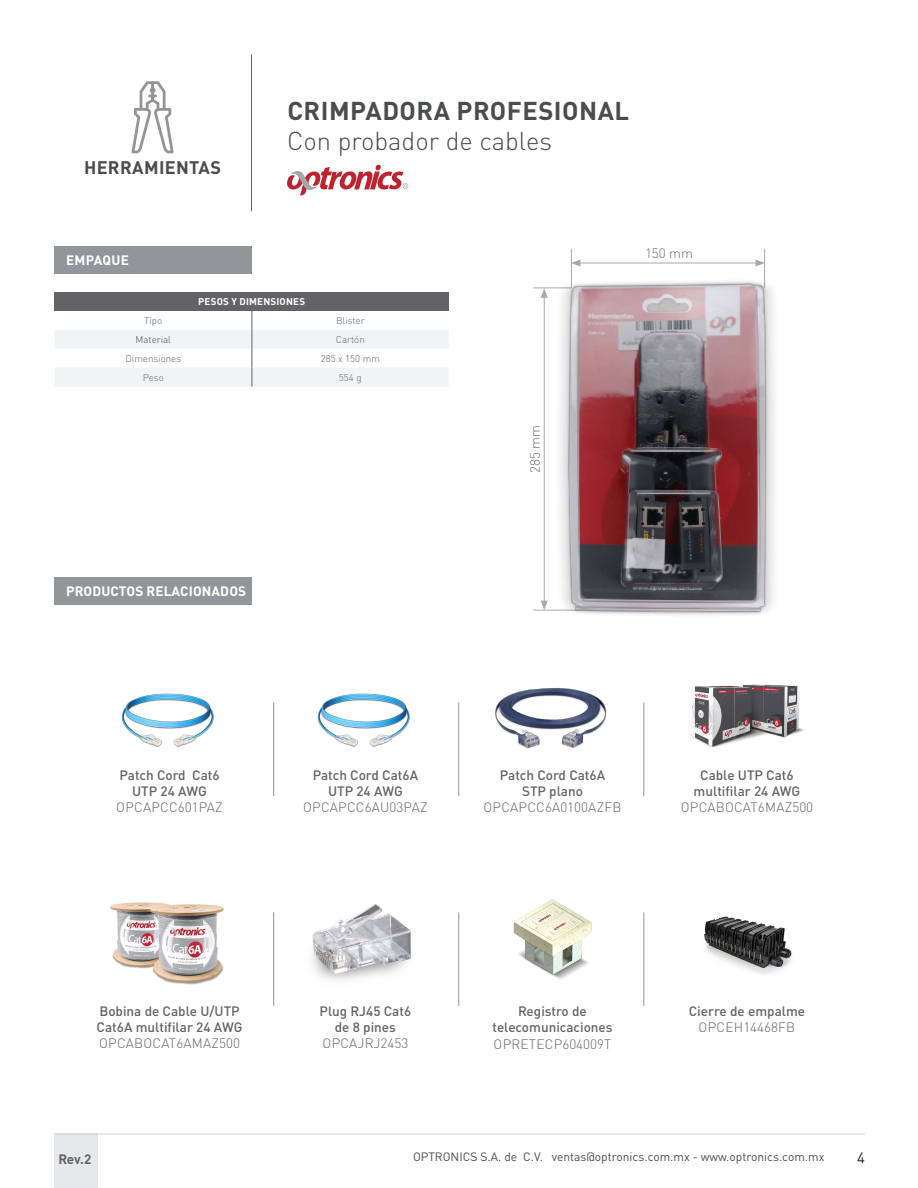
<style>
.page{position:relative;width:918px;height:1188px;background:#fff}
.page>*{position:absolute;margin:0;border:0;box-sizing:border-box;transform-origin:0 0}
.t1{font:700 25.5px "DIN Pro";letter-spacing:.02em;color:#4b4c4d}
.t2{font:300 25.5px "DIN Pro";color:#4b4c4d}
.t3{font:700 18px "DIN Pro";letter-spacing:.02em;color:#4b4c4d}
.t4{font:15px "DIN Pro";color:#231f20}
.t5{font:500 13.5px/16.2px "DIN Pro";color:#636366;text-align:center}
.t6{font:300 13.5px "DIN Pro";letter-spacing:.01em;color:#636366}
.t7{font:700 13.5px "DIN Pro";letter-spacing:.01em;color:#fff}
.t8{font:300 13.5px "DIN Pro";color:#6c6d70}
.t9{font:700 13.5px "DIN Pro";color:#636366}
.t10{font:12px "DIN Pro";color:#4b4c4d}
.t11{font:300 9.75px "DIN Pro";color:#636366}
.t12{font:700 9.75px "DIN Pro";letter-spacing:.02em;color:#fff}
.t13{font:300 9.75px "DIN Pro";color:#4b4c4d}
</style>
<div class="page">
<div style="left:54px;top:1134px;width:44px;height:54px;background:#e6e7e9"></div>
<hr style="left:55px;top:1134px;width:810px;height:1px;background:#d1d2d4">
<hr style="left:251px;top:54px;width:1px;height:157px;background:#636366">
<svg style="left:287px;top:165px;width:121px;height:30px"></svg>
<svg style="left:132px;top:81px;width:42px;height:72px"></svg>
<div style="left:54px;top:247px;width:198px;height:27px;background:#939598"></div>
<div style="left:55px;top:292px;width:394px;height:19px;background:#636366"></div>
<svg style="left:55px;top:311px;width:394px;height:76px"></svg>
<hr style="left:764px;top:249px;width:1px;height:39px;background:#a8a9ad">
<hr style="left:571px;top:249px;width:1px;height:39px;background:#a8a9ad">
<div style="left:54px;top:577px;width:198px;height:27px;background:#939598"></div>
<hr style="left:273px;top:702px;width:1px;height:94px;background:#939598">
<hr style="left:273px;top:912px;width:1px;height:94px;background:#939598">
<hr style="left:459px;top:702px;width:1px;height:94px;background:#939598">
<hr style="left:459px;top:912px;width:1px;height:94px;background:#939598">
<hr style="left:644px;top:702px;width:1px;height:94px;background:#939598">
<hr style="left:644px;top:912px;width:1px;height:94px;background:#939598">
<img style="left:495px;top:688px;width:112px;height:61px">
<img style="left:513px;top:899px;width:79px;height:80px">
<img style="left:121px;top:693px;width:93px;height:55px">
<img style="left:110px;top:902px;width:114px;height:83px">
<img style="left:690px;top:684px;width:114px;height:64px">
<img style="left:704px;top:916px;width:88px;height:58px">
<img style="left:317px;top:693px;width:93px;height:55px">
<img style="left:312px;top:904px;width:99px;height:76px">
<img style="left:533px;top:256px;width:242px;height:359px">
<h2 class="t3" style="left:84px;top:153px;width:139px">HERRAMIENTAS</h2>
<h1 class="t1" style="left:287px;top:89px;width:343px">CRIMPADORA PROFESIONAL</h1>
<h1 class="t2" style="left:287px;top:121px;width:266px">Con probador de cables</h1>
<p class="t7" style="left:66px;top:249px;width:64px">EMPAQUE</p>
<p class="t12" style="left:198px;top:293px;width:108px">PESOS Y DIMENSIONES</p>
<p class="t11" style="left:144px;top:313px;width:20px">Tipo</p>
<p class="t11" style="left:336px;top:313px;width:30px">Blister</p>
<p class="t13" style="left:135px;top:332px;width:37px">Material</p>
<p class="t11" style="left:336px;top:332px;width:31px">Cartón</p>
<p class="t11" style="left:125px;top:351px;width:57px">Dimensiones</p>
<p class="t11" style="left:321px;top:351px;width:61px">285 x 150 mm</p>
<p class="t11" style="left:143px;top:369px;width:23px">Peso</p>
<p class="t11" style="left:339px;top:369px;width:24px">554 g</p>
<p class="t8" style="left:524px;top:473px;width:49px;rotate:-90deg">285 mm</p>
<p class="t8" style="left:645px;top:243px;width:49px">150 mm</p>
<p class="t7" style="left:66px;top:580px;width:182px">PRODUCTOS RELACIONADOS</p>
<p class="t5" style="left:120px;top:765px;width:102px">Patch Cord Cat6<br>UTP 24 AWG</p>
<p class="t6" style="left:116px;top:797px;width:108px">OPCAPCC601PAZ</p>
<p class="t5" style="left:313px;top:765px;width:107px">Patch Cord Cat6A<br>UTP 24 AWG</p>
<p class="t6" style="left:303px;top:797px;width:126px">OPCAPCC6AU03PAZ</p>
<p class="t5" style="left:500px;top:765px;width:107px">Patch Cord Cat6A<br>STP plano</p>
<p class="t6" style="left:484px;top:797px;width:140px">OPCAPCC6A0100AZFB</p>
<p class="t5" style="left:694px;top:765px;width:108px">Cable UTP Cat6 multifilar 24 AWG</p>
<p class="t6" style="left:681px;top:797px;width:134px">OPCABOCAT6MAZ500</p>
<p class="t5" style="left:97px;top:1001px;width:147px;text-align:left">Bobina de Cable U/UTP<br>Cat6A multifilar 24 AWG</p>
<p class="t6" style="left:99px;top:1033px;width:142px">OPCABOCAT6AMAZ500</p>
<p class="t5" style="left:320px;top:1001px;width:93px">Plug RJ45 Cat6 de 8 pines</p>
<p class="t6" style="left:323px;top:1033px;width:87px">OPCAJRJ2453</p>
<p class="t5" style="left:492px;top:1002px;width:122px">Registro de telecomunicaciones</p>
<p class="t6" style="left:494px;top:1033px;width:119px">OPRETECP604009T</p>
<p class="t5" style="left:689px;top:1002px;width:118px">Cierre de empalme</p>
<p class="t6" style="left:699px;top:1017px;width:98px">OPCEH14468FB</p>
<p class="t9" style="left:58px;top:1148px;width:34px">Rev.2</p>
<p class="t10" style="left:413px;top:1149px;width:413px">OPTRONICS S.A. de C.V. ventas@optronics.com.mx - www.optronics.com.mx</p>
<p class="t4" style="left:857px;top:1148px;width:9px">4</p>
</div>
